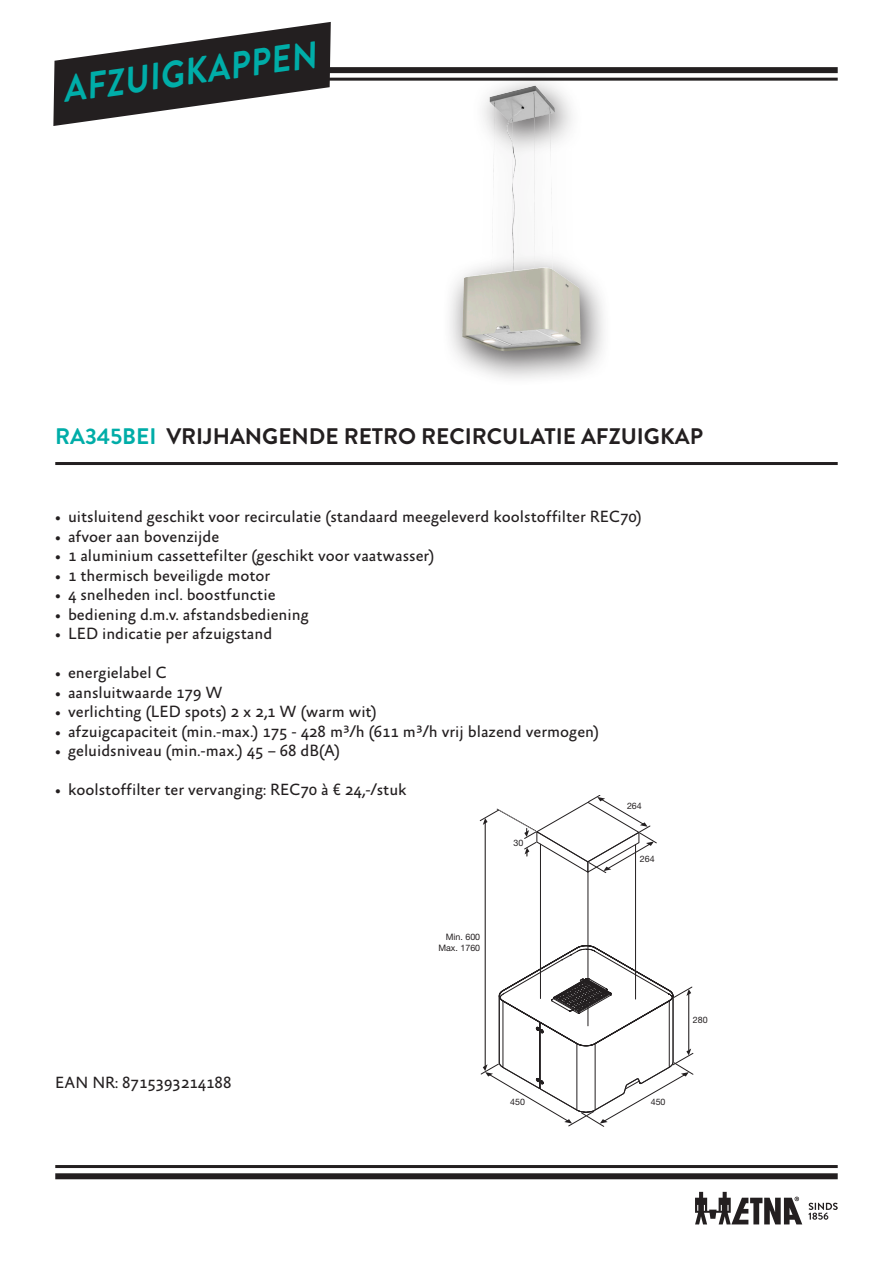
<style>
.page{position:relative;width:893px;height:1263px;background:#fff}
.page>*{position:absolute;margin:0;border:0;box-sizing:border-box;transform-origin:0 0}
.t1{font:italic 700 37.5px "Brandon Grotesque";color:#00ada8;scale:.9 1}
.Kop{font:700 22.5px "Brandon Grotesque";color:#231f20}
.EAN_NR_nieuwe_basis{font:16.5px "Absara Sans";color:#231f20}
.t2{font:8.85px/10.6px "Helvetica Neue";color:#231f20;text-align:right}
.s1{color:#00ada8}
</style>
<div class="page">
<div style="left:55px;top:67px;width:783px;height:6px;background:#231f20"></div>
<div style="left:55px;top:1173px;width:783px;height:6px;background:#231f20"></div>
<hr style="left:55px;top:1165px;width:783px;height:3px;background:#231f20">
<hr style="left:55px;top:78px;width:783px;height:3px;background:#231f20">
<svg style="left:808px;top:1203px;width:30px;height:17px"></svg>
<svg style="left:695px;top:1192px;width:107px;height:32px"></svg>
<hr style="left:55px;top:462px;width:783px;height:3px;background:#231f20">
<svg style="left:53px;top:22px;width:278px;height:104px"></svg>
<div style="left:442px;top:70px;width:171px;height:317px;background:#231f20;opacity:.75"></div>
<img style="left:462px;top:86px;width:71px;height:265px">
<svg style="left:480px;top:810px;width:177px;height:135px"></svg>
<svg style="left:483px;top:818px;width:5px;height:7px"></svg>
<hr style="left:485px;top:822px;width:1px;height:246px;background:#231f20">
<svg style="left:483px;top:945px;width:210px;height:182px"></svg>
<svg style="left:497px;top:797px;width:157px;height:76px"></svg>
<h1 class="t1" style="left:59px;top:64px;width:285px;rotate:-8deg">AFZUIGKAPPEN</h1>
<p class="Kop" style="left:55px;top:421px;width:649px"><span class="s1">RA345BEI</span> VRIJHANGENDE RETRO RECIRCULATIE AFZUIGKAP</p>
<p class="EAN_NR_nieuwe_basis" style="left:55px;top:508px;width:588px">• uitsluitend geschikt voor recirculatie (standaard meegeleverd koolstoffilter REC70)</p>
<p class="EAN_NR_nieuwe_basis" style="left:55px;top:527px;width:166px">• afvoer aan bovenzijde</p>
<p class="EAN_NR_nieuwe_basis" style="left:55px;top:547px;width:381px">• 1 aluminium cassettefilter (geschikt voor vaatwasser)</p>
<p class="EAN_NR_nieuwe_basis" style="left:55px;top:566px;width:217px">• 1 thermisch beveiligde motor</p>
<p class="EAN_NR_nieuwe_basis" style="left:55px;top:586px;width:222px">• 4 snelheden incl. boostfunctie</p>
<p class="EAN_NR_nieuwe_basis" style="left:55px;top:605px;width:255px">• bediening d.m.v. afstandsbediening</p>
<p class="EAN_NR_nieuwe_basis" style="left:55px;top:625px;width:218px">• LED indicatie per afzuigstand</p>
<p class="EAN_NR_nieuwe_basis" style="left:55px;top:664px;width:113px">• energielabel C</p>
<p class="EAN_NR_nieuwe_basis" style="left:55px;top:683px;width:169px">• aansluitwaarde 179 W</p>
<p class="EAN_NR_nieuwe_basis" style="left:55px;top:703px;width:323px">• verlichting (LED spots) 2 x 2,1 W (warm wit)</p>
<p class="EAN_NR_nieuwe_basis" style="left:55px;top:722px;width:545px">• afzuigcapaciteit (min.-max.) 175 - 428 m³/h (611 m³/h vrij blazend vermogen)</p>
<p class="EAN_NR_nieuwe_basis" style="left:55px;top:742px;width:286px">• geluidsniveau (min.-max.) 45 – 68 dB(A)</p>
<p class="EAN_NR_nieuwe_basis" style="left:55px;top:781px;width:353px">• koolstoffilter ter vervanging: REC70 à € 24,-/stuk</p>
<p class="EAN_NR_nieuwe_basis" style="left:55px;top:1073px;width:178px">EAN NR: 8715393214188</p>
<p class="t2" style="left:438px;top:932px;width:43px">Min. 600<br>Max. 1760</p>
<p class="t2" style="left:514px;top:837px;width:11px">30</p>
<p class="t2" style="left:627px;top:800px;width:16px">264</p>
<p class="t2" style="left:640px;top:853px;width:16px">264</p>
<p class="t2" style="left:693px;top:1014px;width:16px">280</p>
<p class="t2" style="left:510px;top:1097px;width:16px">450</p>
<p class="t2" style="left:651px;top:1097px;width:16px">450</p>
</div>
